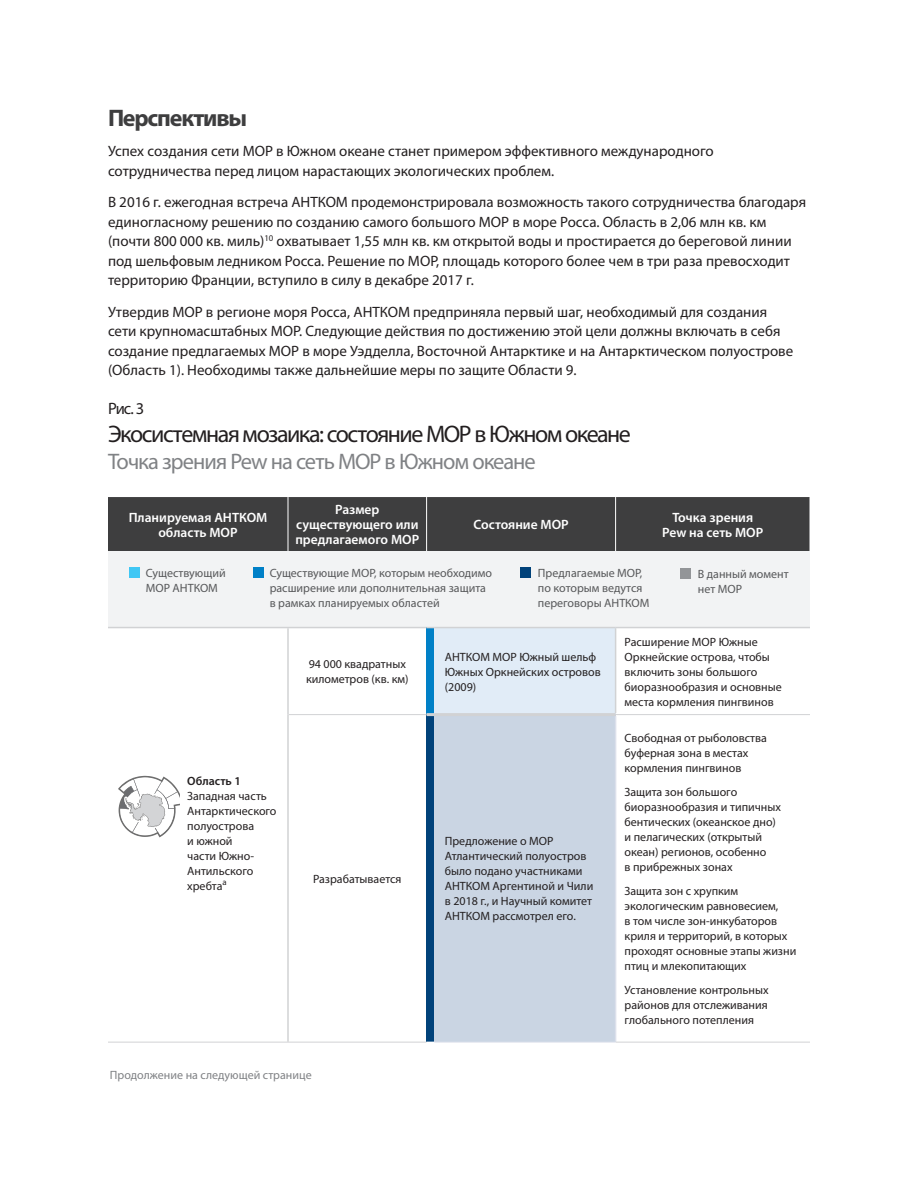
<style>
.page{position:relative;width:918px;height:1188px;background:#fff}
.page>*{position:absolute;margin:0;border:0;box-sizing:border-box;transform-origin:0 0}
.HED{font:24px "Myriad Pro";letter-spacing:-.06em;color:#231f20}
.t1{font:700 24px "Myriad Pro";letter-spacing:-.05em;color:#3e3e3f}
.DEK{font:22.5px "Myriad Pro";letter-spacing:-.045em;color:#808285}
.Figure{font:16.5px "Myriad Pro";color:#231f20}
.Body{font:15px/19.5px "Myriad Pro";color:#231f20}
.Table-H1__center{font:600 13.5px/15px "Myriad Pro";color:#fff;text-align:center}
.Big_table_body{font:12px/15px "Myriad Pro";color:#231f20}
.Table-Body{font:12px/15px "Myriad Pro";color:#231f20}
.Source{font:12px/15px "Myriad Pro";color:#57585a}
.Body-2{font:12px/15px "Myriad Pro";color:#231f20}
.Source-2{font:12px "Myriad Pro";color:#808285}
.s1{font-weight:600}
</style>
<div class="page">
<div style="left:108px;top:497px;width:702px;height:54px;background:#3e3e3f"></div>
<div style="left:108px;top:551px;width:702px;height:77px;background:#f2f3f4"></div>
<svg style="left:108px;top:628px;width:702px;height:414px"></svg>
<div style="left:427px;top:628px;width:7px;height:87px;background:#0080c7"></div>
<div style="left:434px;top:628px;width:182px;height:87px;background:#e1ecf7"></div>
<div style="left:427px;top:715px;width:7px;height:327px;background:#01427a"></div>
<div style="left:434px;top:715px;width:182px;height:327px;background:#cad5e3"></div>
<hr style="left:615px;top:716px;width:1px;height:326px;background:#dce0eb">
<hr style="left:288px;top:1042px;width:139px;height:1px;background:#d1d2d4">
<hr style="left:616px;top:1042px;width:194px;height:1px;background:#d1d2d4">
<hr style="left:434px;top:1042px;width:182px;height:1px;background:#dce0eb">
<svg style="left:427px;top:713px;width:7px;height:3px"></svg>
<hr style="left:434px;top:627px;width:182px;height:1px;background:#d1d2d4">
<hr style="left:615px;top:628px;width:1px;height:85px;background:#d1d2d4">
<hr style="left:434px;top:713px;width:182px;height:3px;background:#d1d2d4">
<hr style="left:288px;top:497px;width:1px;height:54px;background:#fff">
<hr style="left:426px;top:497px;width:1px;height:54px;background:#fff">
<hr style="left:615px;top:497px;width:1px;height:54px;background:#fff">
<hr style="left:287px;top:628px;width:2px;height:87px;background:#d1d2d4">
<hr style="left:287px;top:715px;width:2px;height:327px;background:#d1d2d4">
<hr style="left:108px;top:1042px;width:180px;height:1px;background:#d1d2d4">
<hr style="left:289px;top:714px;width:138px;height:1px;background:#d1d2d4">
<hr style="left:616px;top:714px;width:194px;height:1px;background:#d1d2d4">
<hr style="left:108px;top:627px;width:180px;height:1px;background:#d1d2d4">
<hr style="left:288px;top:627px;width:139px;height:1px;background:#d1d2d4">
<hr style="left:616px;top:627px;width:194px;height:1px;background:#d1d2d4">
<div style="left:129px;top:567px;width:11px;height:11px;background:#40c7f4"></div>
<div style="left:253px;top:567px;width:11px;height:11px;background:#0080c7"></div>
<div style="left:520px;top:567px;width:11px;height:11px;background:#01427a"></div>
<div style="left:680px;top:568px;width:11px;height:11px;background:#939598"></div>
<svg style="left:118px;top:776px;width:61px;height:61px"></svg>
<h1 class="t1" style="left:108px;top:102px;width:141px">Перспективы</h1>
<p class="Body" style="left:108px;top:141px;width:607px">Успех создания сети МОР в Южном океане станет примером эффективного международного сотрудничества перед лицом нарастающих экологических проблем.</p>
<p class="Body" style="left:108px;top:192px;width:700px">В 2016 г. ежегодная встреча АНТКОМ продемонстрировала возможность такого сотрудничества благодаря единогласному решению по созданию самого большого МОР в море Росса. Область в 2,06 млн кв. км (почти 800 000 кв. миль)<sup>10</sup> охватывает 1,55 млн кв. км открытой воды и простирается до береговой линии под шельфовым ледником Росса. Решение по МОР, площадь которого более чем в три раза превосходит территорию Франции, вступило в силу в декабре 2017 г.</p>
<p class="Body" style="left:108px;top:301px;width:687px">Утвердив МОР в регионе моря Росса, АНТКОМ предприняла первый шаг, необходимый для создания сети крупномасштабных MОР. Следующие действия по достижению этой цели должны включать в себя создание предлагаемых МОР в море Уэдделла, Восточной Антарктике и на Антарктическом полуострове (Область 1). Необходимы также дальнейшие меры по защите Области 9.</p>
<p class="Figure" style="left:108px;top:398px;width:38px">Рис. 3</p>
<p class="HED" style="left:108px;top:419px;width:524px">Экосистемная мозаика: состояние МОР в Южном океане</p>
<p class="DEK" style="left:108px;top:448px;width:429px">Точка зрения Pew на сеть МОР в Южном океане</p>
<p class="Table-H1__center" style="left:129px;top:509px;width:140px">Планируемая АНТКОМ область МОР</p>
<p class="Table-H1__center" style="left:295px;top:502px;width:125px">Размер существующего или предлагаемого MОР</p>
<p class="Table-H1__center" style="left:473px;top:517px;width:97px">Состояние МОР</p>
<p class="Table-H1__center" style="left:662px;top:509px;width:103px">Точка зрения<br>Pew на сеть MОР</p>
<p class="Source" style="left:146px;top:565px;width:81px">Существующий<br>МОР АНТКОМ</p>
<p class="Source" style="left:270px;top:565px;width:224px">Существующие MОР, которым необходимо расширение или дополнительная защита в рамках планируемых областей</p>
<p class="Source" style="left:538px;top:565px;width:113px">Предлагаемые MОР, по которым ведутся переговоры АНТКОМ</p>
<p class="Source" style="left:698px;top:566px;width:92px">В данный момент нет MОР</p>
<p class="Table-Body" style="left:306px;top:656px;width:104px">94 000 квадратных километров (кв. км)</p>
<p class="Table-Body" style="left:445px;top:649px;width:157px">АНТКОМ МОР Южный шельф<br>Южных Оркнейских островов (2009)</p>
<p class="Body-2" style="left:187px;top:773px;width:91px"><span class="s1">Область 1<br></span>Западная часть<br>Антарктического полуострова<br>и южной<br>части Южно-<br>Антильского хребта<sup>a</sup></p>
<p class="Table-Body" style="left:313px;top:871px;width:90px">Разрабатывается</p>
<p class="Table-Body" style="left:445px;top:834px;width:150px">Предложение о МОР<br>Атлантический полуостров было подано участниками<br>АНТКОМ Аргентиной и Чили в 2018 г., и Научный комитет<br>АНТКОМ рассмотрел его.</p>
<p class="Source-2" style="left:110px;top:1068px;width:203px">Продолжение на следующей странице</p>
<p class="Big_table_body" style="left:625px;top:634px;width:159px">Расширение МОР Южные<br>Оркнейские острова, чтобы включить зоны большого биоразнообразия и основные места кормления пингвинов</p>
<p class="Big_table_body" style="left:625px;top:730px;width:144px">Свободная от рыболовства буферная зона в местах кормления пингвинов</p>
<p class="Big_table_body" style="left:625px;top:784px;width:158px">Защита зон большого биоразнообразия и типичных бентических (океанское дно) и пелагических (открытый океан) регионов, особенно<br>в прибрежных зонах</p>
<p class="Big_table_body" style="left:625px;top:883px;width:173px">Защита зон с хрупким экологическим равновесием,<br>в том числе зон-инкубаторов криля и территорий, в которых проходят основные этапы жизни птиц и млекопитающих</p>
<p class="Big_table_body" style="left:625px;top:982px;width:146px;text-align:justify">Установление контрольных районов для отслеживания глобального потепления</p>
</div>
